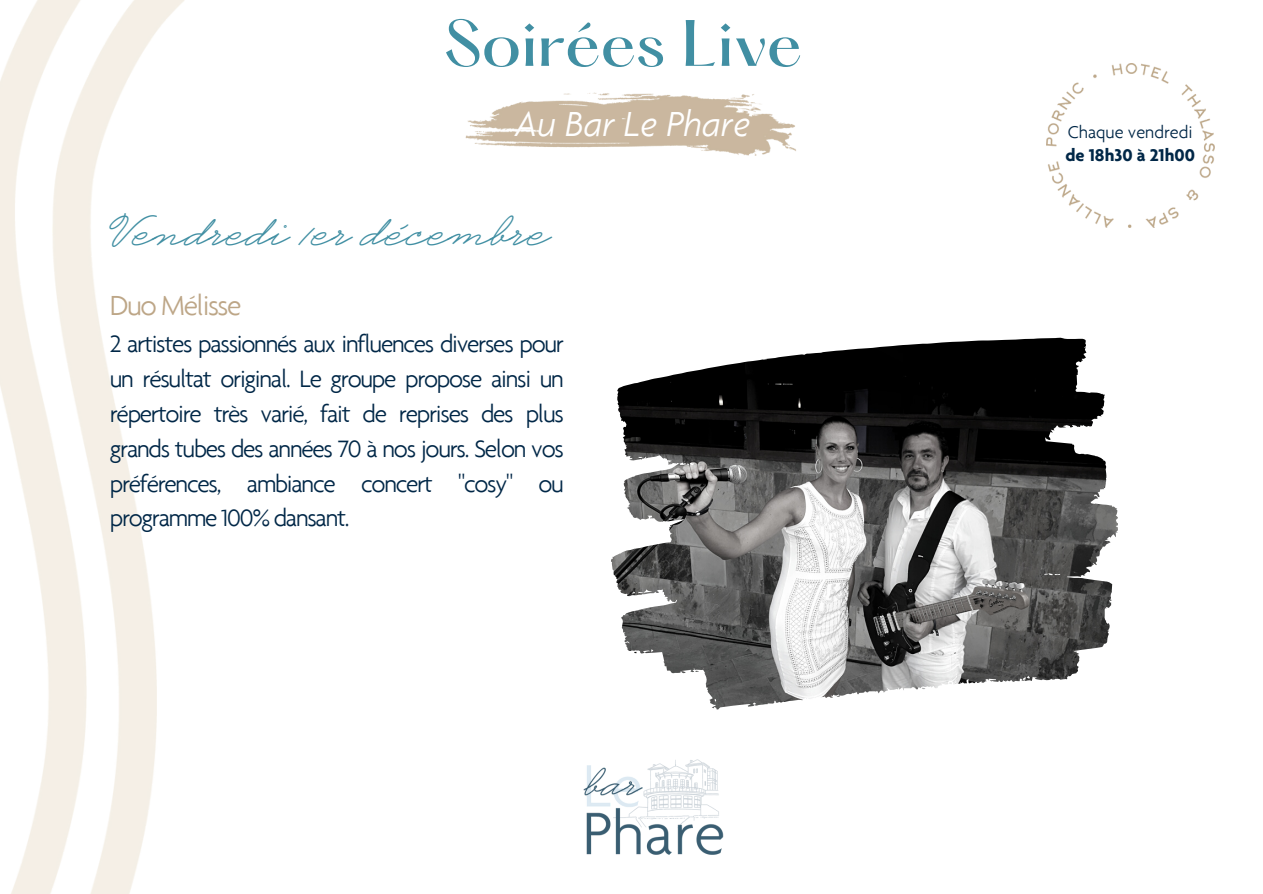
<style>
.page{position:relative;width:1263px;height:894px;background:#fff}
.page>*{position:absolute;margin:0;border:0;box-sizing:border-box;transform-origin:0 0}
.t1{font:500 57.15px "PP Hatton";color:#418fa3}
.t2{font:700 42.45px "Business Penmanship";color:#418fa3}
.t3{font:italic 300 37.35px "Agenda";color:#fff}
.t4{font:300 29.7px "Agenda";letter-spacing:-.05em;color:#bda687}
.t5{font:300 25.5px/34.8px "Agenda";letter-spacing:-.05em;color:#002747;text-align:justify}
.t6{font:300 18.3px "Agenda";color:#002747}
.t7{font:700 18.3px "Agenda";color:#002747}
</style>
<div class="page">
<svg style="left:611px;top:138px;width:604px;height:571px"></svg>
<img style="left:583px;top:709px;width:141px;height:146px">
<img style="left:465px;top:92px;width:343px;height:70px">
<img style="left:1045px;top:358px;width:73px;height:161px">
<img style="left:0;top:0;width:184px;height:893px">
<img style="left:1047px;top:63px;width:167px;height:165px">
<div style="left:1067px;top:84px;width:124px;height:123px;background:#fff;border-radius:50%"></div>
<p class="t1" style="left:444px;top:17px;width:360px">Soirées Live</p>
<p class="t3" style="left:515px;top:108px;width:237px">Au Bar Le Phare</p>
<p class="t2" style="left:110px;top:204px;width:440px">Vendredi 1er décembre</p>
<p class="t4" style="left:110px;top:288px;width:133px">Duo Mélisse</p>
<p class="t5" style="left:110px;top:325px;width:456px">2 artistes passionnés aux influences diverses pour un résultat original. Le groupe propose ainsi un répertoire très varié, fait de reprises des plus grands tubes des années 70 à nos jours. Selon vos préférences, ambiance concert "cosy" ou programme 100% dansant.</p>
<p class="t6" style="left:1068px;top:122px;width:126px">Chaque vendredi</p>
<p class="t7" style="left:1065px;top:148px;width:131px">de 18h30 à 21h00</p>
</div>
